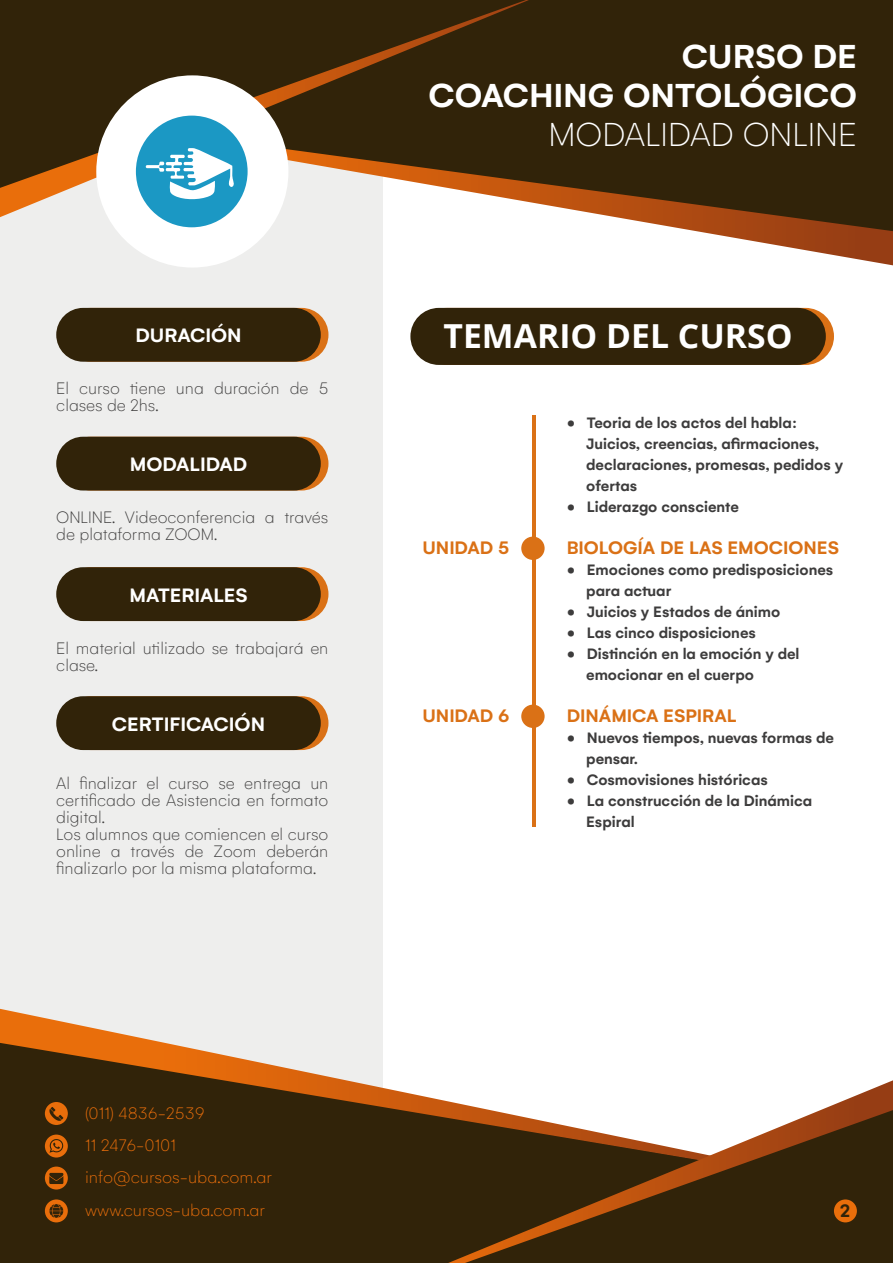
<style>
.page{position:relative;width:893px;height:1263px;background:#fff}
.page>*{position:absolute;margin:0;border:0;box-sizing:border-box;transform-origin:0 0}
.t1{font:600 36px/39px "Gelion";color:#fff;text-align:right}
.t2{font:100 36px "Gelion";color:#fff}
.t3{font:700 33.15px "Open Sans";color:#fff}
.t4{font:600 21px "Gelion";color:#fff}
.t5{font:600 19.65px "Gelion";color:#da7116}
.t6{font:600 19.65px "Gelion";color:#312309}
.t7{font:100 18px/17.1px "Gelion";color:#3d3c3c}
.t8{font:100 18px "Gelion";color:#e96e0b}
.t9{font:600 16.35px/21px "Gelion";color:#3d3c3c}
</style>
<div class="page">
<div style="left:0;top:132px;width:383px;height:1007px;background:#eeeeed"></div>
<div style="left:529px;top:0;width:364px;height:112px;background:#312309"></div>
<svg style="left:269px;top:112px;width:624px;height:153px"></svg>
<svg style="left:0;top:0;width:529px;height:217px"></svg>
<svg style="left:0;top:0;width:526px;height:188px;fill:#312309"></svg>
<div style="left:0;top:1189px;width:448px;height:74px;background:#312309"></div>
<svg style="left:0;top:1009px;width:448px;height:180px"></svg>
<svg style="left:448px;top:1080px;width:445px;height:183px"></svg>
<svg style="left:465px;top:1110px;width:428px;height:153px;fill:#312309"></svg>
<div style="left:45px;top:1102px;width:23px;height:23px;background:#e96e0b;border-radius:50%"></div>
<svg style="left:49px;top:1107px;width:14px;height:14px"></svg>
<svg style="left:45px;top:1166px;width:23px;height:23px"></svg>
<svg style="left:49px;top:1173px;width:14px;height:11px"></svg>
<div style="left:45px;top:1134px;width:23px;height:23px;background:#e96e0b;border-radius:50%"></div>
<svg style="left:50px;top:1139px;width:13px;height:14px"></svg>
<div style="left:45px;top:1199px;width:23px;height:23px;background:#e96e0b;border-radius:50%"></div>
<svg style="left:49px;top:1204px;width:14px;height:14px"></svg>
<div style="left:834px;top:1199px;width:23px;height:23px;background:#e96e0b;border-radius:50%"></div>
<div style="left:96px;top:75px;width:192px;height:193px;background:#fff;border-radius:50%"></div>
<svg style="left:136px;top:116px;width:112px;height:111px"></svg>
<hr style="left:532px;top:416px;width:3px;height:411px;background:#da7116">
<div style="left:521px;top:537px;width:24px;height:23px;background:#da7116;border-radius:50%"></div>
<div style="left:521px;top:705px;width:24px;height:23px;background:#da7116;border-radius:50%"></div>
<div style="left:64px;top:308px;width:264px;height:54px;background:#da7116;border-radius:27px"></div>
<div style="left:56px;top:308px;width:265px;height:54px;background:#312309;border-radius:27px"></div>
<div style="left:64px;top:437px;width:264px;height:53px;background:#da7116;border-radius:27px"></div>
<div style="left:56px;top:437px;width:265px;height:53px;background:#312309;border-radius:27px"></div>
<div style="left:64px;top:567px;width:264px;height:54px;background:#da7116;border-radius:27px"></div>
<div style="left:56px;top:567px;width:265px;height:54px;background:#312309;border-radius:27px"></div>
<div style="left:64px;top:696px;width:264px;height:54px;background:#da7116;border-radius:27px"></div>
<div style="left:56px;top:696px;width:265px;height:54px;background:#312309;border-radius:27px"></div>
<div style="left:410px;top:308px;width:416px;height:57px;background:#312309;border-radius:29px"></div>
<p class="t4" style="left:135px;top:322px;width:108px">DURACIÓN</p>
<p class="t7" style="left:56px;top:380px;width:274px">El curso tiene una duración de 5 clases de 2hs.</p>
<p class="t4" style="left:130px;top:451px;width:119px">MODALIDAD</p>
<p class="t7" style="left:56px;top:509px;width:274px">ONLINE. Videoconferencia a través de plataforma ZOOM.</p>
<p class="t4" style="left:129px;top:582px;width:120px">MATERIALES</p>
<p class="t7" style="left:56px;top:639px;width:274px">El material utilizado se trabajará en clase.</p>
<p class="t4" style="left:112px;top:711px;width:155px">CERTIFICACIÓN</p>
<p class="t7" style="left:56px;top:774px;width:274px">Al finalizar el curso se entrega un certificado de Asistencia en formato digital.<br>Los alumnos que comiencen el curso online a través de Zoom deberán finalizarlo por la misma plataforma.</p>
<p class="t8" style="left:85px;top:1103px;width:121px">(011) 4836-2539</p>
<p class="t8" style="left:85px;top:1136px;width:93px">11 2476-0101</p>
<p class="t8" style="left:85px;top:1168px;width:188px">info@cursos-uba.com.ar</p>
<h1 class="t1" style="left:429px;top:36px;width:430px">CURSO DE<br>COACHING ONTOLÓGICO</h1>
<h1 class="t2" style="left:548px;top:115px;width:310px">MODALIDAD ONLINE</h1>
<h2 class="t3" style="left:444px;top:313px;width:351px">TEMARIO DEL CURSO</h2>
<p class="t5" style="left:422px;top:536px;width:89px">UNIDAD 5</p>
<p class="t5" style="left:422px;top:704px;width:89px">UNIDAD 6</p>
<p class="t9" style="left:586px;top:412px;width:259px;text-indent:-19px">• Teoria de los actos del habla:<br>Juicios, creencias, afirmaciones, declaraciones, promesas, pedidos y ofertas</p>
<p class="t9" style="left:567px;top:496px;width:174px">• Liderazgo consciente</p>
<p class="t5" style="left:567px;top:536px;width:274px">BIOLOGÍA DE LAS EMOCIONES</p>
<p class="t9" style="left:586px;top:559px;width:249px;text-indent:-19px">• Emociones como predisposiciones para actuar</p>
<p class="t9" style="left:567px;top:601px;width:215px">• Juicios y Estados de ánimo</p>
<p class="t9" style="left:567px;top:622px;width:191px">• Las cinco disposiciones</p>
<p class="t9" style="left:586px;top:643px;width:215px;text-indent:-19px">• Distinción en la emoción y del emocionar en el cuerpo</p>
<p class="t5" style="left:567px;top:704px;width:171px">DINÁMICA ESPIRAL</p>
<p class="t9" style="left:586px;top:727px;width:249px;text-indent:-19px">• Nuevos tiempos, nuevas formas de pensar.</p>
<p class="t9" style="left:567px;top:769px;width:203px">• Cosmovisiones históricas</p>
<p class="t9" style="left:586px;top:790px;width:228px;text-indent:-19px">• La construcción de la Dinámica<br>Espiral</p>
<p class="t8" style="left:85px;top:1201px;width:181px">www.cursos-uba.com.ar</p>
<p class="t6" style="left:840px;top:1199px;width:12px">2</p>
</div>
